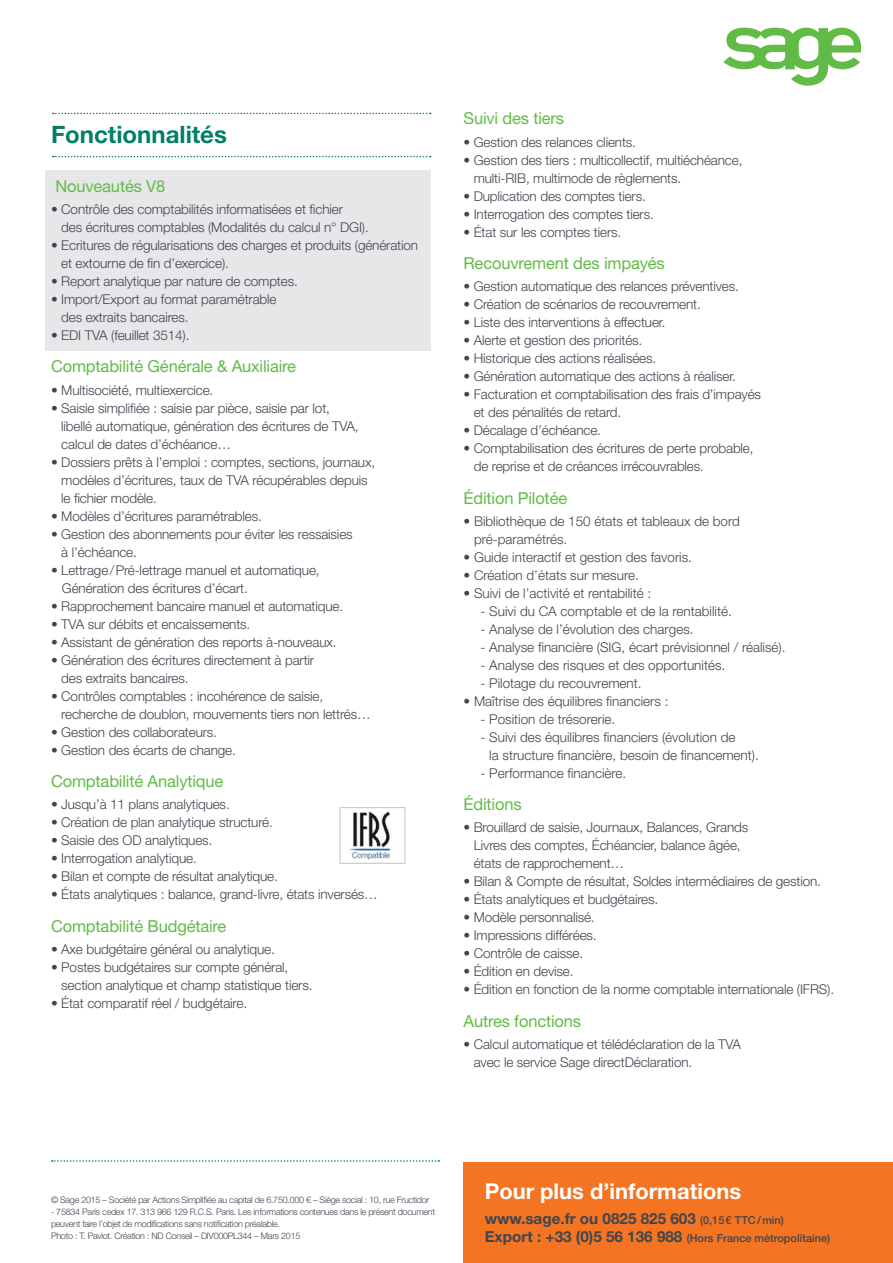
<style>
.page{position:relative;width:893px;height:1263px;background:#fff}
.page>*{position:absolute;margin:0;border:0;box-sizing:border-box;transform-origin:0 0}
.t1{font:700 24px "Helvetica Neue LT Std";color:#008066}
.t2{font:700 21.9px "Helvetica Neue LT Std";color:#fff}
.t3{font:16.5px "Helvetica Neue LT Std";letter-spacing:-.01em;color:#62bb46}
.t4{font:700 15.3px "Helvetica Neue LT Std";color:#3f454f}
.t5{font:300 13.5px/18px "Helvetica Neue LT Std";letter-spacing:-.01em;color:#3f454f}
.t6{font:500 10.95px "Helvetica Neue LT Std";color:#3f454f}
.t7{font:300 9px/12px "Helvetica Neue LT Std";letter-spacing:-.03em;color:#3f454f}
.s1{font-weight:500;font-size:10.95px}
.s2{font-weight:700;font-size:15.3px}
</style>
<div class="page">
<div style="left:45px;top:170px;width:386px;height:181px;background:#e7e7e9"></div>
<svg style="left:53px;top:156px;width:378px;height:1px"></svg>
<svg style="left:53px;top:113px;width:378px;height:1px"></svg>
<img style="left:349px;top:811px;width:44px;height:49px">
<div style="left:340px;top:807px;width:65px;height:57px;border:1px solid #c0c3c7"></div>
<div style="left:463px;top:1162px;width:430px;height:101px;background:#f47421"></div>
<svg style="left:723px;top:28px;width:138px;height:58px"></svg>
<svg style="left:52px;top:1160px;width:387px;height:2px"></svg>
<h1 class="t1" style="left:51px;top:119px;width:177px">Fonctionnalités</h1>
<p class="t3" style="left:55px;top:176px;width:111px">Nouveautés V8</p>
<p class="t5" style="left:61px;top:200px;width:309px;text-indent:-10px">• Contrôle des comptabilités informatisées et fichier<br>des écritures comptables (Modalités du calcul n° DGI).</p>
<p class="t5" style="left:61px;top:236px;width:358px;text-indent:-10px">• Ecritures de régularisations des charges et produits (génération et extourne de fin d’exercice).</p>
<p class="t5" style="left:51px;top:272px;width:248px">• Report analytique par nature de comptes.</p>
<p class="t5" style="left:61px;top:290px;width:217px;text-indent:-10px">• Import/Export au format paramétrable des extraits bancaires.</p>
<p class="t5" style="left:51px;top:326px;width:140px">• EDI TVA (feuillet 3514).</p>
<p class="t3" style="left:51px;top:357px;width:247px">Comptabilité Générale &amp; Auxiliaire</p>
<p class="t5" style="left:51px;top:381px;width:164px">• Multisociété, multiexercice.</p>
<p class="t5" style="left:61px;top:399px;width:299px;text-indent:-10px">• Saisie simplifiée : saisie par pièce, saisie par lot, libellé automatique, génération des écritures de TVA, calcul de dates d’échéance…</p>
<p class="t5" style="left:61px;top:453px;width:315px;text-indent:-10px">• Dossiers prêts à l’emploi : comptes, sections, journaux, modèles d’écritures, taux de TVA récupérables depuis le fichier modèle.</p>
<p class="t5" style="left:51px;top:507px;width:212px">• Modèles d’écritures paramétrables.</p>
<p class="t5" style="left:61px;top:525px;width:293px;text-indent:-10px">• Gestion des abonnements pour éviter les ressaisies à l’échéance.</p>
<p class="t5" style="left:62px;top:561px;width:259px;text-indent:-11px">• Lettrage/Pré-lettrage manuel et automatique,<br>Génération des écritures d’écart.</p>
<p class="t5" style="left:51px;top:597px;width:294px">• Rapprochement bancaire manuel et automatique.</p>
<p class="t5" style="left:51px;top:614px;width:201px">• TVA sur débits et encaissements.</p>
<p class="t5" style="left:51px;top:632px;width:287px">• Assistant de génération des reports à-nouveaux.</p>
<p class="t5" style="left:61px;top:650px;width:254px;text-indent:-10px">• Génération des écritures directement à partir des extraits bancaires.</p>
<p class="t5" style="left:61px;top:686px;width:311px;text-indent:-10px">• Contrôles comptables : incohérence de saisie, recherche de doublon, mouvements tiers non lettrés…</p>
<p class="t5" style="left:51px;top:722px;width:168px">• Gestion des collaborateurs.</p>
<p class="t5" style="left:51px;top:740px;width:186px">• Gestion des écarts de change.</p>
<p class="t3" style="left:51px;top:771px;width:174px">Comptabilité Analytique</p>
<p class="t5" style="left:51px;top:795px;width:180px">• Jusqu’à 11 plans analytiques.</p>
<p class="t5" style="left:51px;top:813px;width:223px">• Création de plan analytique structuré.</p>
<p class="t5" style="left:51px;top:831px;width:163px">• Saisie des OD analytiques.</p>
<p class="t5" style="left:51px;top:849px;width:147px">• Interrogation analytique.</p>
<p class="t5" style="left:51px;top:867px;width:228px">• Bilan et compte de résultat analytique.</p>
<p class="t5" style="left:51px;top:885px;width:328px">• États analytiques : balance, grand-livre, états inversés…</p>
<p class="t3" style="left:51px;top:916px;width:177px">Comptabilité Budgétaire</p>
<p class="t5" style="left:51px;top:940px;width:225px">• Axe budgétaire général ou analytique.</p>
<p class="t5" style="left:61px;top:958px;width:253px;text-indent:-10px">• Postes budgétaires sur compte général, section analytique et champ statistique tiers.</p>
<p class="t5" style="left:51px;top:994px;width:198px">• État comparatif réel / budgétaire.</p>
<p class="t3" style="left:463px;top:109px;width:102px">Suivi des tiers</p>
<p class="t5" style="left:463px;top:133px;width:174px">• Gestion des relances clients.</p>
<p class="t5" style="left:474px;top:151px;width:270px;text-indent:-10px">• Gestion des tiers : multicollectif, multiéchéance, multi-RIB, multimode de règlements.</p>
<p class="t5" style="left:463px;top:187px;width:184px">• Duplication des comptes tiers.</p>
<p class="t5" style="left:463px;top:205px;width:192px">• Interrogation des comptes tiers.</p>
<p class="t5" style="left:463px;top:223px;width:159px">• État sur les comptes tiers.</p>
<p class="t3" style="left:463px;top:253px;width:203px">Recouvrement des impayés</p>
<p class="t5" style="left:463px;top:277px;width:277px">• Gestion automatique des relances préventives.</p>
<p class="t5" style="left:463px;top:295px;width:239px">• Création de scénarios de recouvrement.</p>
<p class="t5" style="left:463px;top:313px;width:204px">• Liste des interventions à effectuer.</p>
<p class="t5" style="left:463px;top:331px;width:180px">• Alerte et gestion des priorités.</p>
<p class="t5" style="left:463px;top:349px;width:194px">• Historique des actions réalisées.</p>
<p class="t5" style="left:463px;top:367px;width:274px">• Génération automatique des actions à réaliser.</p>
<p class="t5" style="left:474px;top:385px;width:289px;text-indent:-10px">• Facturation et comptabilisation des frais d’impayés et des pénalités de retard.</p>
<p class="t5" style="left:463px;top:421px;width:139px">• Décalage d’échéance.</p>
<p class="t5" style="left:474px;top:439px;width:281px;text-indent:-10px">• Comptabilisation des écritures de perte probable, de reprise et de créances irrécouvrables.</p>
<p class="t3" style="left:463px;top:488px;width:105px">Édition Pilotée</p>
<p class="t5" style="left:474px;top:512px;width:267px;text-indent:-11px">• Bibliothèque de 150 états et tableaux de bord pré-paramétrés.</p>
<p class="t5" style="left:463px;top:548px;width:230px">• Guide interactif et gestion des favoris.</p>
<p class="t5" style="left:463px;top:566px;width:177px">• Création d’états sur mesure.</p>
<p class="t5" style="left:463px;top:584px;width:189px">• Suivi de l’activité et rentabilité :</p>
<p class="t5" style="left:480px;top:602px;width:253px">- Suivi du CA comptable et de la rentabilité.</p>
<p class="t5" style="left:480px;top:620px;width:215px">- Analyse de l’évolution des charges.</p>
<p class="t5" style="left:480px;top:638px;width:307px">- Analyse financière (SIG, écart prévisionnel / réalisé).</p>
<p class="t5" style="left:480px;top:656px;width:246px">- Analyse des risques et des opportunités.</p>
<p class="t5" style="left:480px;top:674px;width:163px">- Pilotage du recouvrement.</p>
<p class="t5" style="left:463px;top:692px;width:207px">• Maîtrise des équilibres financiers :</p>
<p class="t5" style="left:480px;top:710px;width:136px">- Position de trésorerie.</p>
<p class="t5" style="left:489px;top:728px;width:271px;text-indent:-9px">- Suivi des équilibres financiers (évolution de<br>la structure financière, besoin de financement).</p>
<p class="t5" style="left:480px;top:764px;width:147px">- Performance financière.</p>
<p class="t3" style="left:463px;top:794px;width:60px">Éditions</p>
<p class="t5" style="left:474px;top:818px;width:276px;text-indent:-10px">• Brouillard de saisie, Journaux, Balances, Grands<br>Livres des comptes, Échéancier, balance âgée, états de rapprochement…</p>
<p class="t5" style="left:463px;top:872px;width:359px">• Bilan &amp; Compte de résultat, Soldes intermédiaires de gestion.</p>
<p class="t5" style="left:463px;top:890px;width:196px">• États analytiques et budgétaires.</p>
<p class="t5" style="left:463px;top:908px;width:133px">• Modèle personnalisé.</p>
<p class="t5" style="left:463px;top:926px;width:135px">• Impressions différées.</p>
<p class="t5" style="left:463px;top:944px;width:121px">• Contrôle de caisse.</p>
<p class="t5" style="left:463px;top:962px;width:111px">• Édition en devise.</p>
<p class="t5" style="left:463px;top:980px;width:372px">• Édition en fonction de la norme comptable internationale (IFRS).</p>
<p class="t3" style="left:463px;top:1011px;width:119px">Autres fonctions</p>
<p class="t5" style="left:474px;top:1035px;width:269px;text-indent:-10px">• Calcul automatique et télédéclaration de la TVA avec le service Sage directDéclaration.</p>
<p class="t7" style="left:51px;top:1193px;width:380px">© Sage 2015 – Société par Actions Simplifiée au capital de 6.750.000 € – Siège social : 10, rue Fructidor</p>
<p class="t7" style="left:51px;top:1205px;width:386px">- 75834 Paris cedex 17. 313 966 129 R.C.S. Paris. Les informations contenues dans le présent document peuvent faire l’objet de modifications sans notification préalable.<br>Photo : T. Paviot. Création : ND Conseil – DIV000PL344 – Mars 2015</p>
<h2 class="t2" style="left:485px;top:1178px;width:258px">Pour plus d’informations</h2>
<p class="t4" style="left:485px;top:1209px;width:301px">www.sage.fr ou 0825 825 603 <span class="s1">(0,15€ TTC/min)</span></p>
<p class="t6" style="left:485px;top:1231px;width:347px"><span class="s2">Export : +33 (0)5 56 136 988</span> (Hors France métropolitaine)</p>
</div>
